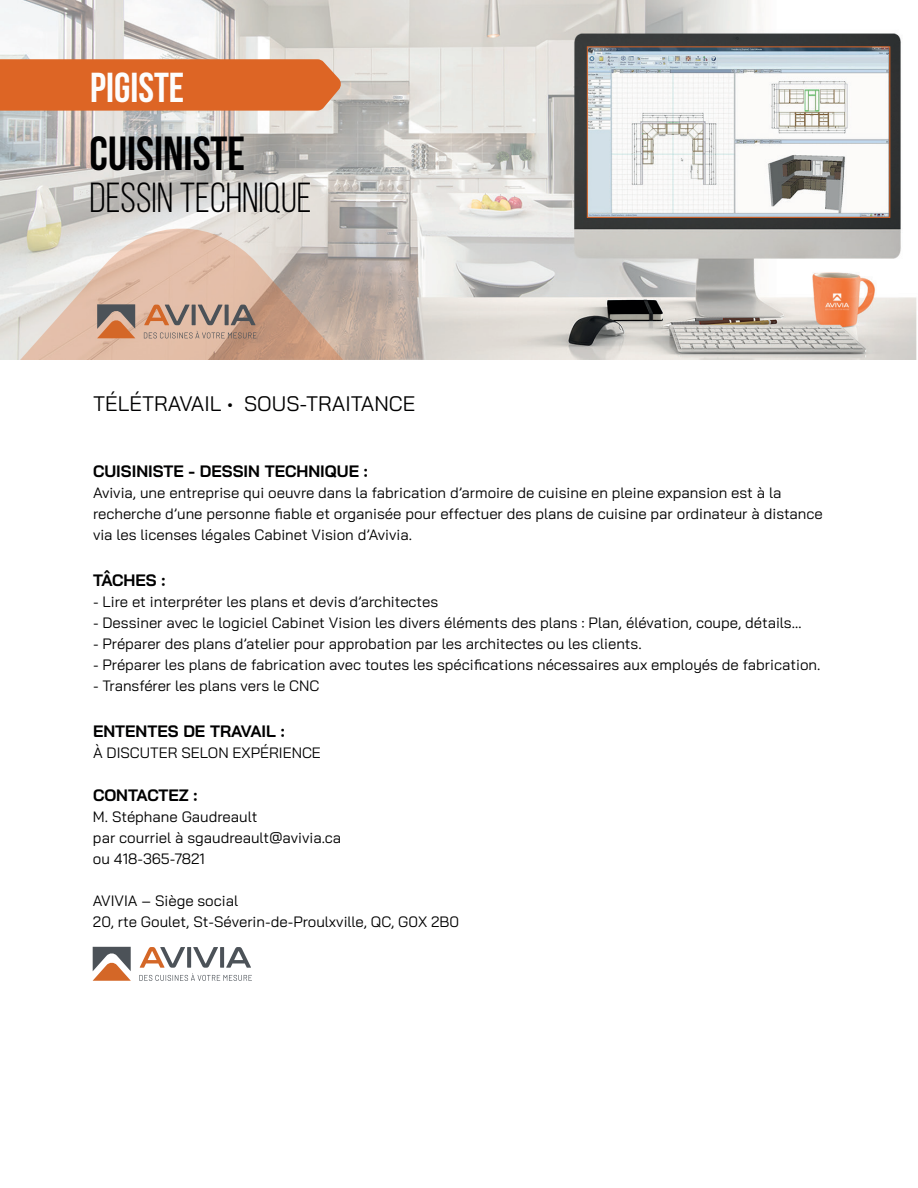
<style>
.page{position:relative;width:918px;height:1188px;background:#fff}
.page>*{position:absolute;margin:0;border:0;box-sizing:border-box;transform-origin:0 0}
.t1{font:700 47.85px "Bebas Neue";color:#000001}
.t2{font:42px "Bebas Neue";color:#000001}
.t3{font:700 41.85px "Bebas Neue";color:#fdfdfd}
.t4{font:21px "Bai Jamjuree";color:#000001}
.t5{font:700 16.5px "Bai Jamjuree";color:#000001}
.t6{font:15px/21px "Bai Jamjuree";color:#000001}
</style>
<div class="page">
<img style="left:0;top:0;width:917px;height:360px">
<div style="left:0;top:59px;width:342px;height:52px;background:#dd6525"></div>
<div style="left:587px;top:46px;width:303px;height:172px;border:1px solid #dd6525"></div>
<svg style="left:0;top:229px;width:457px;height:131px;background:#d5c1b4"></svg>
<svg style="left:144px;top:331px;width:112px;height:7px"></svg>
<svg style="left:97px;top:304px;width:38px;height:34px"></svg>
<svg style="left:144px;top:305px;width:46px;height:20px"></svg>
<svg style="left:192px;top:305px;width:4px;height:20px"></svg>
<svg style="left:198px;top:305px;width:25px;height:20px"></svg>
<svg style="left:225px;top:305px;width:4px;height:20px"></svg>
<svg style="left:231px;top:305px;width:24px;height:20px"></svg>
<svg style="left:93px;top:947px;width:38px;height:34px"></svg>
<svg style="left:139px;top:947px;width:113px;height:34px"></svg>
<h3 class="t3" style="left:90px;top:64px;width:96px">PIGISTE</h3>
<h1 class="t1" style="left:90px;top:128px;width:157px">CUISINISTE</h1>
<h2 class="t2" style="left:90px;top:175px;width:223px">DESSIN TECHNIQUE</h2>
<h3 class="t4" style="left:93px;top:385px;width:324px">TÉLÉTRAVAIL • SOUS-TRAITANCE</h3>
<p class="t5" style="left:93px;top:462px;width:276px">CUISINISTE - DESSIN TECHNIQUE :</p>
<p class="t6" style="left:93px;top:482px;width:731px">Avivia, une entreprise qui oeuvre dans la fabrication d’armoire de cuisine en pleine expansion est à la recherche d’une personne fiable et organisée pour effectuer des plans de cuisine par ordinateur à distance via les licenses légales Cabinet Vision d’Avivia.</p>
<p class="t5" style="left:93px;top:571px;width:74px">TÂCHES :</p>
<p class="t6" style="left:93px;top:591px;width:347px">- Lire et interpréter les plans et devis d’architectes</p>
<p class="t6" style="left:93px;top:612px;width:710px">- Dessiner avec le logiciel Cabinet Vision les divers éléments des plans : Plan, élévation, coupe, détails…</p>
<p class="t6" style="left:93px;top:633px;width:550px">- Préparer des plans d’atelier pour approbation par les architectes ou les clients.</p>
<p class="t6" style="left:93px;top:654px;width:729px">- Préparer les plans de fabrication avec toutes les spécifications nécessaires aux employés de fabrication.</p>
<p class="t6" style="left:93px;top:675px;width:228px">- Transférer les plans vers le CNC</p>
<p class="t5" style="left:93px;top:721px;width:193px">ENTENTES DE TRAVAIL :</p>
<p class="t6" style="left:93px;top:742px;width:229px">À DISCUTER SELON EXPÉRIENCE</p>
<p class="t5" style="left:93px;top:786px;width:106px">CONTACTEZ :</p>
<p class="t6" style="left:93px;top:806px;width:250px">M. Stéphane Gaudreault<br>par courriel à sgaudreault@avivia.ca ou 418-365-7821</p>
<p class="t6" style="left:93px;top:890px;width:368px">AVIVIA – Siège social<br>20, rte Goulet, St-Séverin-de-Proulxville, QC, G0X 2B0</p>
</div>
